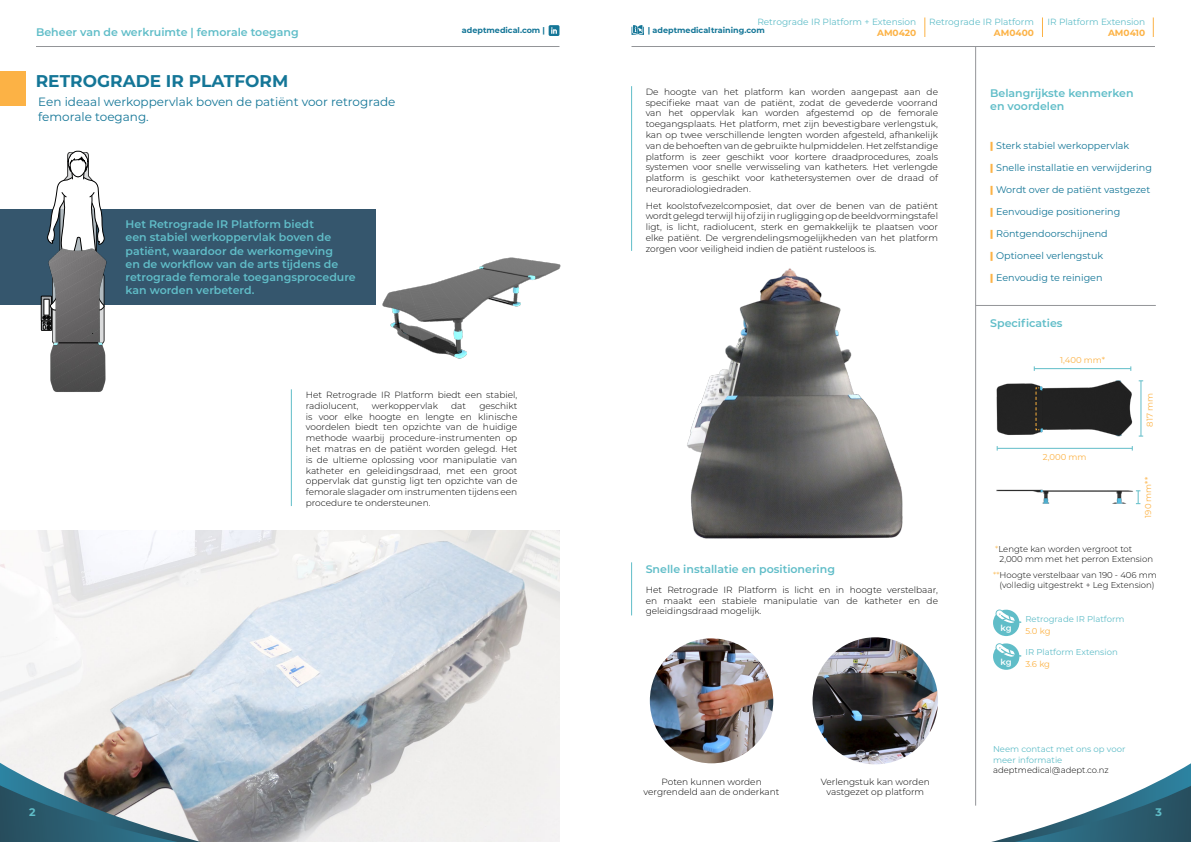
<style>
.page{position:relative;width:1191px;height:842px;background:#fff}
.page>*{position:absolute;margin:0;border:0;box-sizing:border-box;transform-origin:0 0}
.t1{font:700 17px "Montserrat";color:#147697}
.t2{font:12px/14.4px "Montserrat";color:#147697}
.t3{font:600 11px/13.2px "Montserrat";color:#60bdc8}
.t4{font:700 11px "Montserrat";color:#60bdc8}
.t5{font:9.6px "Montserrat";color:#147697}
.t6{font:300 9px/10.8px "Montserrat";color:#000;text-align:justify}
.t7{font:9px "Montserrat";color:#60bdc8}
.t8{font:700 9px "Montserrat";color:#fcb245}
.t9{font:300 8.5px/10.2px "Montserrat";color:#000}
.t10{font:8.5px/10.2px "Montserrat";color:#60bdc8}
.t11{font:8.5px "Montserrat";color:#fcb245}
.t12{font:600 8.5px "Montserrat";color:#fff}
.t13{font:700 8px "Montserrat";color:#147697}
.s1{font-weight:900;color:#fcb245}
.s2{color:#fab03b}
</style>
<div class="page">
<svg style="left:548px;top:25px;width:11px;height:11px"></svg>
<svg style="left:631px;top:25px;width:13px;height:10px"></svg>
<div style="left:0;top:71px;width:25px;height:35px;background:#fcb245"></div>
<div style="left:0;top:209px;width:375px;height:95px;background:#35566d"></div>
<img style="left:37px;top:259px;width:81px;height:133px">
<svg style="left:43px;top:151px;width:62px;height:193px"></svg>
<hr style="left:291px;top:389px;width:1px;height:117px;background:#60bdc8">
<hr style="left:631px;top:86px;width:1px;height:165px;background:#60bdc8">
<hr style="left:631px;top:562px;width:1px;height:53px;background:#60bdc8">
<hr style="left:975px;top:47px;width:1px;height:759px;background:#939598">
<hr style="left:975px;top:305px;width:180px;height:1px;background:#939598">
<img style="left:0;top:530px;width:559px;height:312px">
<img style="left:382px;top:257px;width:179px;height:102px">
<svg style="left:1042px;top:17px;width:1px;height:20px"></svg>
<svg style="left:1152px;top:17px;width:1px;height:20px"></svg>
<svg style="left:924px;top:17px;width:1px;height:20px"></svg>
<img style="left:687px;top:268px;width:216px;height:271px">
<img style="left:650px;top:638px;width:116px;height:125px">
<img style="left:820px;top:643px;width:29px;height:27px">
<hr style="left:1140px;top:381px;width:1px;height:55px;background:#60bdc8">
<img style="left:996px;top:380px;width:137px;height:57px">
<hr style="left:997px;top:448px;width:135px;height:1px;background:#60bdc8">
<hr style="left:1034px;top:368px;width:96px;height:1px;background:#60bdc8">
<svg style="left:1035px;top:387px;width:5px;height:44px"></svg>
<img style="left:996px;top:489px;width:141px;height:16px">
<svg style="left:993px;top:609px;width:28px;height:19px"></svg>
<svg style="left:1135px;top:490px;width:5px;height:14px"></svg>
<img style="left:849px;top:628px;width:173px;height:42px">
<svg style="left:0;top:628px;width:343px;height:42px"></svg>
<svg style="left:766px;top:670px;width:425px;height:172px"></svg>
<svg style="left:0;top:670px;width:427px;height:172px"></svg>
<hr style="left:36px;top:46px;width:523px;height:1px;background:#939598">
<hr style="left:631px;top:46px;width:524px;height:1px;background:#939598">
<p class="t7" style="left:757px;top:16px;width:160px">Retrograde IR Platform + Extension</p>
<p class="t13" style="left:462px;top:24px;width:85px">adeptmedical.com |</p>
<p class="t13" style="left:648px;top:24px;width:118px">| adeptmedicaltraining.com</p>
<p class="t3" style="left:36px;top:25px;width:264px">Beheer van de werkruimte | femorale toegang</p>
<p class="t8" style="left:877px;top:26px;width:41px">AM0420</p>
<p class="t7" style="left:929px;top:16px;width:106px">Retrograde IR Platform</p>
<p class="t8" style="left:994px;top:26px;width:42px">AM0400</p>
<p class="t7" style="left:1047px;top:16px;width:99px">IR Platform Extension</p>
<p class="t8" style="left:1108px;top:26px;width:39px">AM0410</p>
<h1 class="t1" style="left:36px;top:69px;width:254px">RETROGRADE IR PLATFORM</h1>
<h2 class="t2" style="left:38px;top:94px;width:359px">Een ideaal werkoppervlak boven de patiënt voor retrograde femorale toegang.</h2>
<p class="t3" style="left:126px;top:217px;width:232px">Het Retrograde IR Platform biedt<br>een stabiel werkoppervlak boven de patiënt, waardoor de werkomgeving<br>en de workflow van de arts tijdens de retrograde femorale toegangsprocedure kan worden verbeterd.</p>
<p class="t6" style="left:306px;top:389px;width:213px">Het Retrograde IR Platform biedt een stabiel, radiolucent,</p>
<p class="t6" style="left:306px;top:400px;width:213px;text-indent:173px">geschikt is voor elke hoogte en lengte en klinische voordelen biedt ten opzichte van de huidige methode waarbij procedure-instrumenten op het matras en de patiënt worden gelegd. Het is de ultieme oplossing voor manipulatie van katheter en geleidingsdraad, met een groot oppervlak dat gunstig ligt ten opzichte van de femorale slagader om instrumenten tijdens een procedure te ondersteunen.</p>
<p class="t6" style="left:372px;top:400px;width:67px">werkoppervlak</p>
<p class="t6" style="left:451px;top:400px;width:16px">dat</p>
<p class="t6" style="left:645px;top:86px;width:294px">De hoogte van het platform kan worden aangepast aan de specifieke maat van de patiënt, zodat de gevederde voorrand van het oppervlak kan worden afgestemd op de femorale toegangsplaats. Het platform, met zijn bevestigbare verlengstuk, kan op twee verschillende lengten worden afgesteld, afhankelijk van de behoeften van de gebruikte hulpmiddelen. Het zelfstandige platform is zeer geschikt voor kortere draadprocedures, zoals systemen voor snelle verwisseling van katheters. Het verlengde platform is geschikt voor kathetersystemen over de draad of neuroradiologiedraden.</p>
<p class="t6" style="left:645px;top:200px;width:294px">Het koolstofvezelcomposiet, dat over de benen van de patiënt wordt gelegd terwijl hij of zij in rugligging op de beeldvormingstafel ligt, is licht, radiolucent, sterk en gemakkelijk te plaatsen voor elke patiënt. De vergrendelingsmogelijkheden van het platform zorgen voor veiligheid indien de patiënt rusteloos is.</p>
<p class="t3" style="left:645px;top:562px;width:191px">Snelle installatie en positionering</p>
<p class="t6" style="left:645px;top:584px;width:294px">Het Retrograde IR Platform is licht en in hoogte verstelbaar, en maakt een stabiele manipulatie van de katheter en de geleidingsdraad mogelijk.</p>
<p class="t6" style="left:643px;top:776px;width:137px;text-align:center">Poten kunnen worden vergrendeld aan de onderkant</p>
<p class="t6" style="left:821px;top:776px;width:110px;text-align:center">Verlengstuk kan worden vastgezet op platform</p>
<p class="t3" style="left:990px;top:86px;width:145px">Belangrijkste kenmerken en voordelen</p>
<p class="t5" style="left:990px;top:139px;width:141px"><span class="s1">|</span> Sterk stabiel werkoppervlak</p>
<p class="t5" style="left:990px;top:161px;width:163px"><span class="s1">|</span> Snelle installatie en verwijdering</p>
<p class="t5" style="left:990px;top:183px;width:162px"><span class="s1">|</span> Wordt over de patiënt vastgezet</p>
<p class="t5" style="left:990px;top:205px;width:132px"><span class="s1">|</span> Eenvoudige positionering</p>
<p class="t5" style="left:990px;top:227px;width:119px"><span class="s1">|</span> Röntgendoorschijnend</p>
<p class="t5" style="left:990px;top:249px;width:115px"><span class="s1">|</span> Optioneel verlengstuk</p>
<p class="t5" style="left:990px;top:271px;width:114px"><span class="s1">|</span> Eenvoudig te reinigen</p>
<p class="t3" style="left:990px;top:316px;width:74px">Specificaties</p>
<p class="t11" style="left:1060px;top:354px;width:46px">1,400 mm*</p>
<p class="t11" style="left:1042px;top:451px;width:45px">2,000 mm</p>
<p class="t11" style="left:1144px;top:427px;width:35px;rotate:-90deg">817 mm</p>
<p class="t11" style="left:1142px;top:518px;width:42px;rotate:-90deg">190 mm**</p>
<p class="t9" style="left:999px;top:544px;width:155px;text-indent:-4px"><span class="s2">*</span>Lengte kan worden vergroot tot<br>2,000 mm met het perron Extension</p>
<p class="t9" style="left:993px;top:570px;width:165px;text-align:center"><span class="s2">**</span>Hoogte verstelbaar van 190 - 406 mm (volledig uitgestrekt + Leg Extension)</p>
<p class="t12" style="left:1000px;top:622px;width:13px">kg</p>
<p class="t12" style="left:1000px;top:656px;width:13px">kg</p>
<p class="t10" style="left:1025px;top:613px;width:100px">Retrograde IR Platform</p>
<p class="t11" style="left:1025px;top:625px;width:27px">5.0 kg</p>
<p class="t10" style="left:1025px;top:646px;width:94px">IR Platform Extension</p>
<p class="t11" style="left:1025px;top:658px;width:26px">3.6 kg</p>
<p class="t10" style="left:993px;top:744px;width:134px">Neem contact met ons op voor meer informatie</p>
<p class="t9" style="left:993px;top:764px;width:117px">adeptmedical@adept.co.nz</p>
<p class="t4" style="left:29px;top:804px;width:8px">2</p>
<p class="t4" style="left:1155px;top:804px;width:8px">3</p>
</div>
